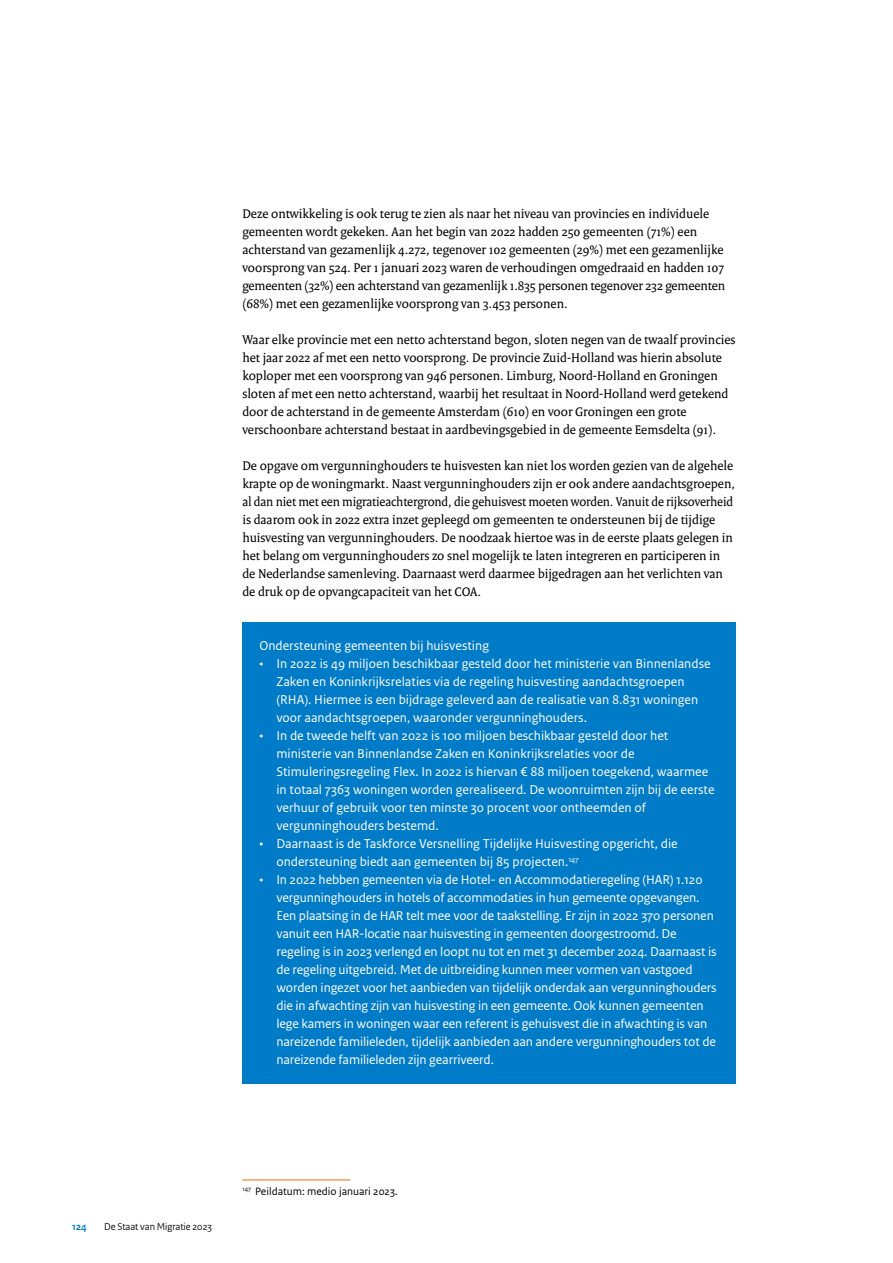
<style>
.page{position:relative;width:893px;height:1263px;background:#fff}
.page>*{position:absolute;margin:0;border:0;box-sizing:border-box;transform-origin:0 0}
.Kader_broodtekst{font:13.5px/18px "Rijksoverheid Sans Text";color:#fff}
._10_RO_Broodtekst_Serif{font:13.5px/18px "Rijksoverheid Serif";color:#000}
._14_RO_Voetnoot{font:11.25px "Rijksoverheid Sans Text";color:#000}
.t1{font:10.5px "Rijksoverheid Sans Heading";color:#000}
.t2{font:700 10.5px "Rijksoverheid Sans Heading";color:#007bc7}
</style>
<div class="page">
<div style="left:242px;top:622px;width:494px;height:47px;background:#007bc7"></div>
<div style="left:242px;top:640px;width:494px;height:101px;background:#007bc7"></div>
<div style="left:242px;top:712px;width:494px;height:137px;background:#007bc7"></div>
<div style="left:242px;top:820px;width:494px;height:65px;background:#007bc7"></div>
<div style="left:242px;top:856px;width:494px;height:227px;background:#007bc7"></div>
<hr style="left:242px;top:1179px;width:108px;height:1px;background:#ed6b06">
<p class="_10_RO_Broodtekst_Serif" style="left:242px;top:204px;width:484px">Deze ontwikkeling is ook terug te zien als naar het niveau van provincies en individuele gemeenten wordt gekeken. Aan het begin van 2022 hadden 250 gemeenten (71%) een achterstand van gezamenlijk 4.272, tegenover 102 gemeenten (29%) met een gezamenlijke voorsprong van 524. Per 1 januari 2023 waren de verhoudingen omgedraaid en hadden 107 gemeenten (32%) een achterstand van gezamenlijk 1.835 personen tegenover 232 gemeenten (68%) met een gezamenlijke voorsprong van 3.453 personen.</p>
<p class="_10_RO_Broodtekst_Serif" style="left:242px;top:330px;width:495px">Waar elke provincie met een netto achterstand begon, sloten negen van de twaalf provincies het jaar 2022 af met een netto voorsprong. De provincie Zuid-Holland was hierin absolute koploper met een voorsprong van 946 personen. Limburg, Noord-Holland en Groningen sloten af met een netto achterstand, waarbij het resultaat in Noord-Holland werd getekend door de achterstand in de gemeente Amsterdam (610) en voor Groningen een grote verschoonbare achterstand bestaat in aardbevingsgebied in de gemeente Eemsdelta (91).</p>
<p class="_10_RO_Broodtekst_Serif" style="left:242px;top:456px;width:494px">De opgave om vergunninghouders te huisvesten kan niet los worden gezien van de algehele krapte op de woningmarkt. Naast vergunninghouders zijn er ook andere aandachtsgroepen, al dan niet met een migratieachtergrond, die gehuisvest moeten worden. Vanuit de rijksoverheid is daarom ook in 2022 extra inzet gepleegd om gemeenten te ondersteunen bij de tijdige huisvesting van vergunninghouders. De noodzaak hiertoe was in de eerste plaats gelegen in het belang om vergunninghouders zo snel mogelijk te laten integreren en participeren in de Nederlandse samenleving. Daarnaast werd daarmee bijgedragen aan het verlichten van de druk op de opvangcapaciteit van het COA.</p>
<p class="Kader_broodtekst" style="left:259px;top:637px;width:231px">Ondersteuning gemeenten bij huisvesting</p>
<p class="Kader_broodtekst" style="left:276px;top:655px;width:436px;text-indent:-17px">• In 2022 is 49 miljoen beschikbaar gesteld door het ministerie van Binnenlandse Zaken en Koninkrijksrelaties via de regeling huisvesting aandachtsgroepen (RHA). Hiermee is een bijdrage geleverd aan de realisatie van 8.831 woningen voor aandachtsgroepen, waaronder vergunninghouders.</p>
<p class="Kader_broodtekst" style="left:276px;top:727px;width:440px;text-indent:-17px">• In de tweede helft van 2022 is 100 miljoen beschikbaar gesteld door het ministerie van Binnenlandse Zaken en Koninkrijksrelaties voor de Stimuleringsregeling Flex. In 2022 is hiervan € 88 miljoen toegekend, waarmee in totaal 7363 woningen worden gerealiseerd. De woonruimten zijn bij de eerste verhuur of gebruik voor ten minste 30 procent voor ontheemden of vergunninghouders bestemd.</p>
<p class="Kader_broodtekst" style="left:276px;top:835px;width:403px;text-indent:-17px">• Daarnaast is de Taskforce Versnelling Tijdelijke Huisvesting opgericht, die ondersteuning biedt aan gemeenten bij 85 projecten.<sup>147</sup></p>
<p class="Kader_broodtekst" style="left:276px;top:871px;width:442px;text-indent:-17px">• In 2022 hebben gemeenten via de Hotel- en Accommodatieregeling (HAR) 1.120 vergunninghouders in hotels of accommodaties in hun gemeente opgevangen.<br>Een plaatsing in de HAR telt mee voor de taakstelling. Er zijn in 2022 370 personen vanuit een HAR-locatie naar huisvesting in gemeenten doorgestroomd. De regeling is in 2023 verlengd en loopt nu tot en met 31 december 2024. Daarnaast is de regeling uitgebreid. Met de uitbreiding kunnen meer vormen van vastgoed worden ingezet voor het aanbieden van tijdelijk onderdak aan vergunninghouders die in afwachting zijn van huisvesting in een gemeente. Ook kunnen gemeenten lege kamers in woningen waar een referent is gehuisvest die in afwachting is van nareizende familieleden, tijdelijk aanbieden aan andere vergunninghouders tot de nareizende familieleden zijn gearriveerd.</p>
<p class="t2" style="left:72px;top:1221px;width:16px">124</p>
<p class="t1" style="left:104px;top:1221px;width:109px">De Staat van Migratie 2023</p>
<p class="_14_RO_Voetnoot" style="left:242px;top:1185px;width:157px"><sup>147</sup> Peildatum: medio januari 2023.</p>
</div>
